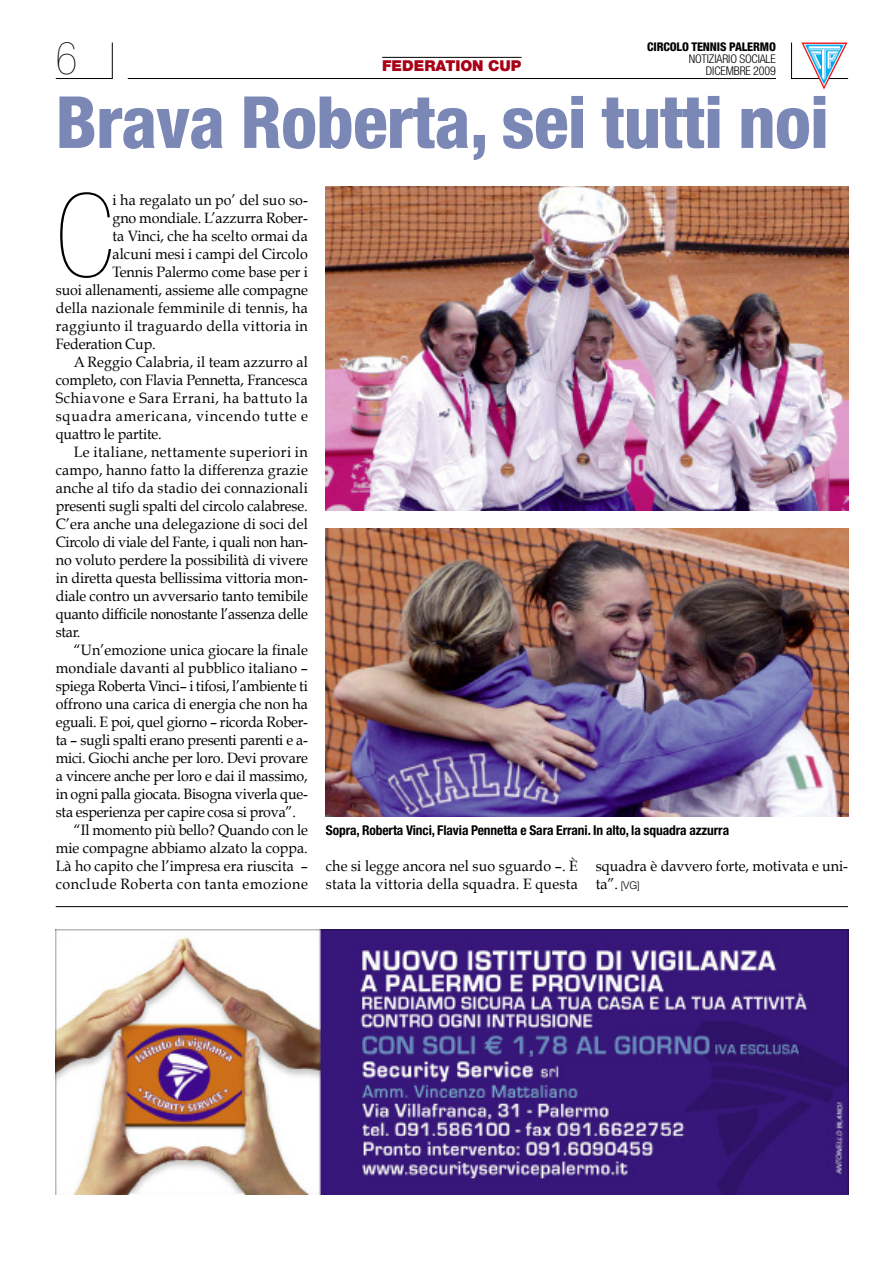
<style>
.page{position:relative;width:893px;height:1263px;background:#fff}
.page>*{position:absolute;margin:0;border:0;box-sizing:border-box;transform-origin:0 0}
.t1{font:900 condensed 116.1px "Helvetica Neue";color:#000}
.t2{font:800 condensed 72px "Helvetica Neue";letter-spacing:-.01em;color:#7b88b6}
.t3{font:900 condensed 45px "Helvetica Neue";color:#000}
.t4{font:15px/18px "Book Antiqua";color:#000;scale:.95 1}
.t5{font:15px/18px "Book Antiqua";letter-spacing:.02em;color:#000;scale:.95 1}
.t6{font:15px "Book Antiqua";letter-spacing:-.02em;color:#000;scale:.95 1}
.t7{font:15px "Book Antiqua";letter-spacing:.04em;color:#000;scale:.95 1}
.t8{font:15px "Book Antiqua";letter-spacing:.025em;color:#000;scale:.95 1}
.t9{font:15px "Book Antiqua";letter-spacing:.035em;color:#000;scale:.95 1}
.t10{font:15px "Book Antiqua";letter-spacing:.055em;color:#000;scale:.95 1}
.t11{font:900 15px "Helvetica Neue";color:#a80016}
.t12{font:700 condensed 13.5px "Helvetica Neue";letter-spacing:-.005em;color:#000}
.t13{font:300 condensed 12px "Helvetica Neue";letter-spacing:-.01em;color:#000}
.t14{font:800 condensed 12px "Helvetica Neue";letter-spacing:-.01em;color:#000}
.s1{font-family:"Helvetica Neue";font-weight:300;font-size:10.5px}
</style>
<div class="page">
<svg style="left:55px;top:42px;width:58px;height:37px"></svg>
<svg style="left:791px;top:42px;width:58px;height:47px"></svg>
<hr style="left:128px;top:78px;width:648px;height:1px;background:#000">
<hr style="left:382px;top:57px;width:139px;height:1px;background:#000">
<img style="left:56px;top:929px;width:792px;height:266px">
<hr style="left:56px;top:906px;width:792px;height:1px;background:#000">
<img style="left:326px;top:187px;width:522px;height:324px">
<img style="left:326px;top:529px;width:522px;height:288px">
<h3 class="t3" style="left:56px;top:42px;width:23px">6</h3>
<p class="t14" style="left:647px;top:43px;width:130px">CIRCOLO TENNIS PALERMO</p>
<p class="t13" style="left:689px;top:55px;width:89px">NOTIZIARIO SOCIALE</p>
<p class="t11" style="left:382px;top:61px;width:141px">FEDERATION CUP</p>
<p class="t13" style="left:706px;top:67px;width:72px">DICEMBRE 2009</p>
<h2 class="t2" style="left:56px;top:97px;width:775px">Brava Roberta, sei tutti noi</h2>
<h1 class="t1" style="left:56px;top:194px;width:60px">C</h1>
<p class="t4" style="left:113px;top:191px;width:207px">i ha regalato un po’ del suo so-</p>
<p class="t4" style="left:113px;top:209px;width:207px">gno mondiale. L’azzurra Rober-</p>
<p class="t4" style="left:113px;top:227px;width:207px">ta Vinci, che ha scelto ormai da</p>
<p class="t4" style="left:113px;top:245px;width:207px">alcuni mesi i campi del Circolo</p>
<p class="t4" style="left:113px;top:263px;width:207px">Tennis Palermo come base per i</p>
<p class="t4" style="left:56px;top:281px;width:267px">suoi allenamenti, assieme alle compagne</p>
<p class="t5" style="left:56px;top:299px;width:267px">della nazionale femminile di tennis, ha</p>
<p class="t8" style="left:56px;top:317px;width:267px">raggiunto il traguardo della vittoria in</p>
<p class="t4" style="left:56px;top:335px;width:107px">Federation Cup.</p>
<p class="t4" style="left:74px;top:353px;width:248px">A Reggio Calabria, il team azzurro al</p>
<p class="t4" style="left:56px;top:371px;width:267px">completo, con Flavia Pennetta, Francesca</p>
<p class="t7" style="left:56px;top:389px;width:267px">Schiavone e Sara Errani, ha battuto la</p>
<p class="t10" style="left:56px;top:407px;width:267px">squadra americana, vincendo tutte e</p>
<p class="t4" style="left:56px;top:425px;width:113px">quattro le partite.</p>
<p class="t9" style="left:74px;top:443px;width:248px">Le italiane, nettamente superiori in</p>
<p class="t4" style="left:56px;top:461px;width:267px">campo, hanno fatto la differenza grazie</p>
<p class="t5" style="left:56px;top:479px;width:267px">anche al tifo da stadio dei connazionali</p>
<p class="t4" style="left:56px;top:497px;width:267px">presenti sugli spalti del circolo calabrese.</p>
<p class="t4" style="left:56px;top:515px;width:267px">C’era anche una delegazione di soci del</p>
<p class="t6" style="left:56px;top:533px;width:267px">Circolo di viale del Fante, i quali non han-</p>
<p class="t4" style="left:56px;top:551px;width:267px">no voluto perdere la possibilità di vivere</p>
<p class="t4" style="left:56px;top:569px;width:267px">in diretta questa bellissima vittoria mon-</p>
<p class="t4" style="left:56px;top:587px;width:267px">diale contro un avversario tanto temibile</p>
<p class="t6" style="left:56px;top:605px;width:267px">quanto difficile nonostante l’assenza delle</p>
<p class="t4" style="left:56px;top:623px;width:28px">star.</p>
<p class="t4" style="left:74px;top:641px;width:248px">“Un’emozione unica giocare la finale</p>
<p class="t4" style="left:56px;top:659px;width:267px">mondiale davanti al pubblico italiano –</p>
<p class="t4" style="left:56px;top:677px;width:267px">spiega Roberta Vinci– i tifosi, l’ambiente ti</p>
<p class="t4" style="left:56px;top:695px;width:267px">offrono una carica di energia che non ha</p>
<p class="t4" style="left:56px;top:713px;width:267px">eguali. E poi, quel giorno – ricorda Rober-</p>
<p class="t4" style="left:56px;top:731px;width:267px">ta – sugli spalti erano presenti parenti e a-</p>
<p class="t4" style="left:56px;top:749px;width:267px">mici. Giochi anche per loro. Devi provare</p>
<p class="t4" style="left:56px;top:767px;width:267px">a vincere anche per loro e dai il massimo,</p>
<p class="t4" style="left:56px;top:785px;width:267px">in ogni palla giocata. Bisogna viverla que-</p>
<p class="t4" style="left:56px;top:803px;width:254px">sta esperienza per capire cosa si prova”.</p>
<p class="t4" style="left:74px;top:821px;width:248px">“Il momento più bello? Quando con le</p>
<p class="t4" style="left:56px;top:839px;width:267px">mie compagne abbiamo alzato la coppa.</p>
<p class="t4" style="left:56px;top:857px;width:267px">Là ho capito che l’impresa era riuscita –</p>
<p class="t7" style="left:56px;top:875px;width:267px">conclude Roberta con tanta emozione</p>
<p class="t12" style="left:326px;top:825px;width:405px">Sopra, Roberta Vinci, Flavia Pennetta e Sara Errani. In alto, la squadra azzurra</p>
<p class="t5" style="left:326px;top:857px;width:267px">che si legge ancora nel suo sguardo –. È stata la vittoria della squadra. E questa</p>
<p class="t4" style="left:596px;top:857px;width:267px">squadra è davvero forte, motivata e uni&shy;ta”. <span class="s1">[VG]</span></p>
</div>
